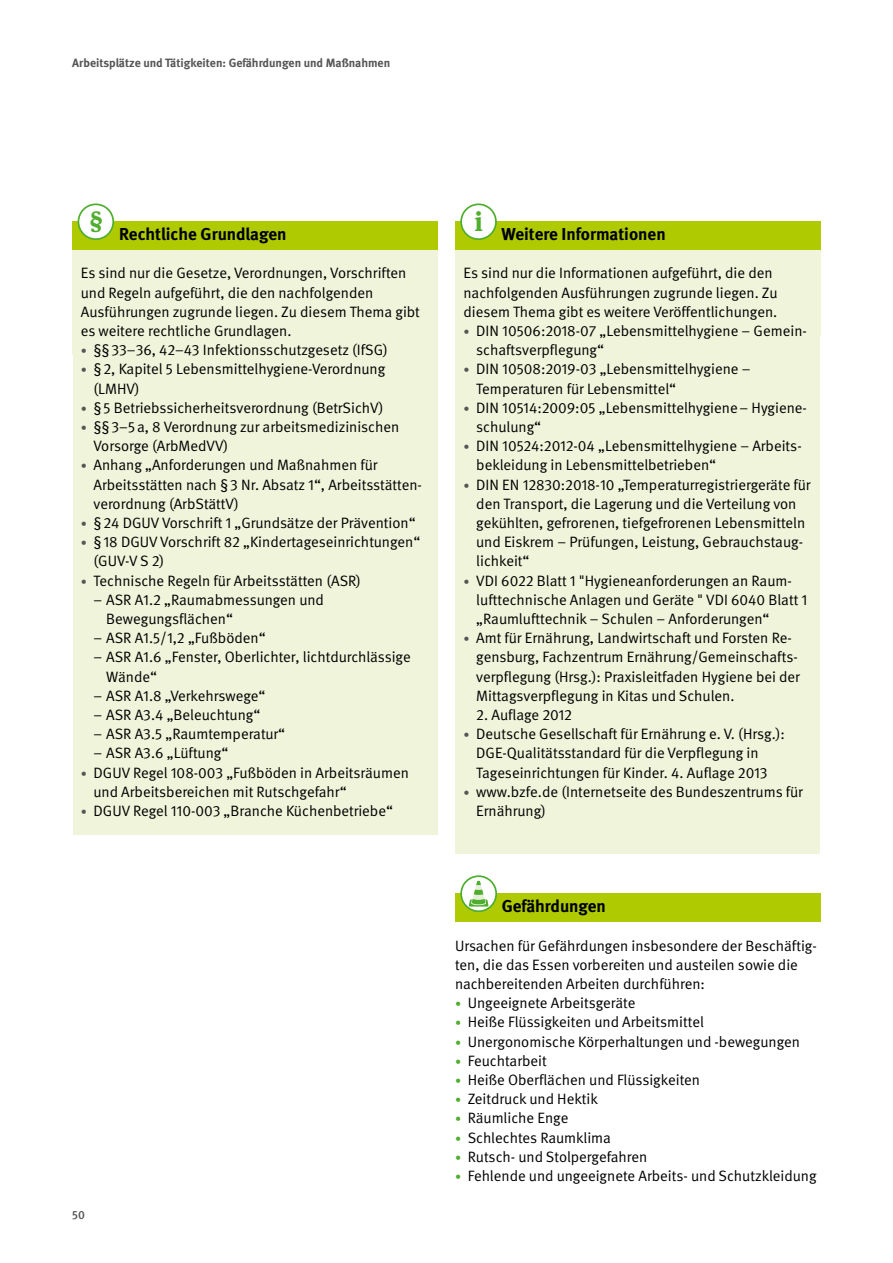
<style>
.page{position:relative;width:893px;height:1263px;background:#fff}
.page>*{position:absolute;margin:0;border:0;box-sizing:border-box;transform-origin:0 0}
.t1{font:700 27px "DGUV Meta Serif";color:#50ae2f}
.t2{font:700 24px "DGUV Meta Serif";color:#50ae2f}
.Kasten_Schattierung_STG_Titel{font:700 17.25px "DGUV Meta";color:#000}
.Kasten_Schattierung_STG_FT{font:15px/19.2px "DGUV Meta";color:#000}
.Fließtext_FT{font:15px/19.2px "DGUV Meta";color:#000}
.t3{font:700 12px "DGUV Meta";color:#565655}
.t4{font:500 12px "DGUV Meta";color:#565655}
.s1{font-size:12px;color:#565655}
.s2{font-size:12px;color:#50ae2f}
</style>
<div class="page">
<div style="left:72px;top:221px;width:366px;height:29px;background:#afca00"></div>
<div style="left:72px;top:250px;width:366px;height:105px;background:#f0f4da"></div>
<div style="left:73px;top:346px;width:364px;height:66px;background:#f0f4da"></div>
<div style="left:73px;top:404px;width:364px;height:66px;background:#f0f4da"></div>
<div style="left:73px;top:442px;width:364px;height:85px;background:#f0f4da"></div>
<div style="left:73px;top:519px;width:364px;height:66px;background:#f0f4da"></div>
<div style="left:73px;top:576px;width:364px;height:67px;background:#f0f4da"></div>
<div style="left:73px;top:634px;width:364px;height:66px;background:#f0f4da"></div>
<div style="left:73px;top:692px;width:364px;height:47px;background:#f0f4da"></div>
<div style="left:73px;top:730px;width:364px;height:47px;background:#f0f4da"></div>
<div style="left:73px;top:749px;width:364px;height:66px;background:#f0f4da"></div>
<div style="left:73px;top:788px;width:364px;height:47px;background:#f0f4da"></div>
<div style="left:78px;top:204px;width:35px;height:35px;background:#fff;border-radius:50%"></div>
<div style="left:78px;top:203px;width:36px;height:37px;border:2px solid #50ae2f;border-radius:50%"></div>
<div style="left:455px;top:221px;width:366px;height:29px;background:#afca00"></div>
<div style="left:455px;top:250px;width:366px;height:85px;background:#f0f4da"></div>
<div style="left:456px;top:308px;width:364px;height:66px;background:#f0f4da"></div>
<div style="left:456px;top:346px;width:364px;height:66px;background:#f0f4da"></div>
<div style="left:456px;top:384px;width:364px;height:67px;background:#f0f4da"></div>
<div style="left:456px;top:423px;width:364px;height:66px;background:#f0f4da"></div>
<div style="left:456px;top:461px;width:364px;height:124px;background:#f0f4da"></div>
<div style="left:456px;top:557px;width:364px;height:86px;background:#f0f4da"></div>
<div style="left:456px;top:615px;width:364px;height:124px;background:#f0f4da"></div>
<div style="left:456px;top:711px;width:364px;height:85px;background:#f0f4da"></div>
<div style="left:456px;top:768px;width:364px;height:86px;background:#f0f4da"></div>
<div style="left:455px;top:893px;width:366px;height:29px;background:#afca00"></div>
<div style="left:461px;top:204px;width:35px;height:35px;background:#fff;border-radius:50%"></div>
<div style="left:460px;top:203px;width:37px;height:37px;border:2px solid #50ae2f;border-radius:50%"></div>
<svg style="left:461px;top:876px;width:35px;height:35px"></svg>
<svg style="left:469px;top:881px;width:20px;height:25px"></svg>
<div style="left:460px;top:875px;width:37px;height:37px;border:2px solid #50ae2f;border-radius:50%"></div>
<p class="t3" style="left:72px;top:56px;width:319px">Arbeitsplätze und Tätigkeiten: Gefährdungen und Maßnahmen</p>
<h2 class="t2" style="left:90px;top:206px;width:15px">§</h2>
<h3 class="Kasten_Schattierung_STG_Titel" style="left:119px;top:224px;width:169px">Rechtliche Grundlagen</h3>
<p class="Kasten_Schattierung_STG_FT" style="left:81px;top:264px;width:341px">Es sind nur die Gesetze, Verordnungen, Vorschriften und Regeln aufgeführt, die den nachfolgenden Ausführungen zugrunde liegen. Zu diesem Thema gibt es weitere rechtliche Grundlagen.</p>
<p class="Kasten_Schattierung_STG_FT" style="left:81px;top:341px;width:309px"><span class="s1">•</span> §§33–36, 42–43 Infektionsschutzgesetz (IfSG)</p>
<p class="Kasten_Schattierung_STG_FT" style="left:94px;top:360px;width:293px;text-indent:-13px"><span class="s1">•</span> §2, Kapitel 5 Lebensmittelhygiene-Verordnung (LMHV)</p>
<p class="Kasten_Schattierung_STG_FT" style="left:81px;top:398px;width:304px"><span class="s1">•</span> §5 Betriebssicherheitsverordnung (BetrSichV)</p>
<p class="Kasten_Schattierung_STG_FT" style="left:94px;top:418px;width:307px;text-indent:-13px"><span class="s1">•</span> §§3–5a, 8 Verordnung zur arbeitsmedizinischen<br>Vorsorge (ArbMedVV)</p>
<p class="Kasten_Schattierung_STG_FT" style="left:94px;top:456px;width:330px;text-indent:-13px"><span class="s1">•</span> Anhang „Anforderungen und Maßnahmen für<br>Arbeitsstätten nach §3 Nr. Absatz 1“, Arbeitsstätten&shy;verordnung (ArbStättV)</p>
<p class="Kasten_Schattierung_STG_FT" style="left:81px;top:514px;width:336px"><span class="s1">•</span> §24 DGUV Vorschrift 1 „Grundsätze der Prävention“</p>
<p class="Kasten_Schattierung_STG_FT" style="left:94px;top:533px;width:328px;text-indent:-13px"><span class="s1">•</span> §18 DGUV Vorschrift 82 „Kindertageseinrichtungen“ (GUV-V S 2)</p>
<p class="Kasten_Schattierung_STG_FT" style="left:81px;top:571px;width:282px"><span class="s1">•</span> Technische Regeln für Arbeitsstätten (ASR)</p>
<p class="Kasten_Schattierung_STG_FT" style="left:106px;top:590px;width:219px;text-indent:-13px">– ASR A1.2 „Raumabmessungen und<br>Bewegungsflächen“</p>
<p class="Kasten_Schattierung_STG_FT" style="left:94px;top:629px;width:173px">– ASR A1.5/1,2 „Fußböden“</p>
<p class="Kasten_Schattierung_STG_FT" style="left:106px;top:648px;width:306px;text-indent:-13px">– ASR A1.6 „Fenster, Oberlichter, lichtdurchlässige<br>Wände“</p>
<p class="Kasten_Schattierung_STG_FT" style="left:94px;top:686px;width:173px">– ASR A1.8 „Verkehrswege“</p>
<p class="Kasten_Schattierung_STG_FT" style="left:94px;top:706px;width:168px">– ASR A3.4 „Beleuchtung“</p>
<p class="Kasten_Schattierung_STG_FT" style="left:94px;top:725px;width:193px">– ASR A3.5 „Raumtemperatur“</p>
<p class="Kasten_Schattierung_STG_FT" style="left:94px;top:744px;width:136px">– ASR A3.6 „Lüftung“</p>
<p class="Kasten_Schattierung_STG_FT" style="left:94px;top:763px;width:317px;text-indent:-13px"><span class="s1">•</span> DGUV Regel 108-003 „Fußböden in Arbeitsräumen und Arbeitsbereichen mit Rutschgefahr“</p>
<p class="Kasten_Schattierung_STG_FT" style="left:81px;top:802px;width:314px"><span class="s1">•</span> DGUV Regel 110-003 „Branche Küchenbetriebe“</p>
<p class="t4" style="left:72px;top:1208px;width:14px">50</p>
<h1 class="t1" style="left:474px;top:205px;width:10px">i</h1>
<h3 class="Kasten_Schattierung_STG_Titel" style="left:502px;top:224px;width:166px">Weitere Informationen</h3>
<p class="Kasten_Schattierung_STG_FT" style="left:463px;top:264px;width:316px">Es sind nur die Informationen aufgeführt, die den nachfolgenden Ausführungen zugrunde liegen. Zu diesem Thema gibt es weitere Veröffentlichungen.</p>
<p class="Kasten_Schattierung_STG_FT" style="left:476px;top:322px;width:332px;text-indent:-13px"><span class="s1">•</span> DIN 10506:2018-07 „Lebensmittelhygiene – Gemein&shy;schaftsverpflegung“</p>
<p class="Kasten_Schattierung_STG_FT" style="left:476px;top:360px;width:276px;text-indent:-13px"><span class="s1">•</span> DIN 10508:2019-03 „Lebensmittelhygiene –<br>Temperaturen für Lebensmittel“</p>
<p class="Kasten_Schattierung_STG_FT" style="left:476px;top:398px;width:332px;text-indent:-13px"><span class="s1">•</span> DIN 10514:2009:05 „Lebensmittelhygiene– Hygiene&shy;schulung“</p>
<p class="Kasten_Schattierung_STG_FT" style="left:476px;top:437px;width:327px;text-indent:-13px"><span class="s1">•</span> DIN 10524:2012-04 „Lebensmittelhygiene – Arbeits&shy;bekleidung in Lebensmittelbetrieben“</p>
<p class="Kasten_Schattierung_STG_FT" style="left:476px;top:475px;width:336px;text-indent:-13px"><span class="s1">•</span> DIN EN 12830:2018-10 „Temperaturregistriergeräte für den Transport, die Lagerung und die Verteilung von gekühlten, gefrorenen, tiefgefrorenen Lebensmitteln und Eiskrem – Prüfungen, Leistung, Gebrauchstaug&shy;lichkeit“</p>
<p class="Kasten_Schattierung_STG_FT" style="left:476px;top:571px;width:332px;text-indent:-13px"><span class="s1">•</span> VDI 6022 Blatt 1 "Hygieneanforderungen an Raum&shy;lufttechnische Anlagen und Geräte " VDI 6040 Blatt 1 „Raumlufttechnik – Schulen – Anforderungen“</p>
<p class="Kasten_Schattierung_STG_FT" style="left:476px;top:629px;width:325px;text-indent:-13px"><span class="s1">•</span> Amt für Ernährung, Landwirtschaft und Forsten Re&shy;gensburg, Fachzentrum Ernährung/Gemeinschafts&shy;verpflegung (Hrsg.): Praxisleitfaden Hygiene bei der Mittagsverpflegung in Kitas und Schulen.</p>
<p class="Kasten_Schattierung_STG_FT" style="left:476px;top:706px;width:97px">2. Auflage 2012</p>
<p class="Kasten_Schattierung_STG_FT" style="left:476px;top:725px;width:310px;text-indent:-13px"><span class="s1">•</span> Deutsche Gesellschaft für Ernährung e. V. (Hrsg.):<br>DGE-Qualitätsstandard für die Verpflegung in<br>Tageseinrichtungen für Kinder. 4. Auflage 2013</p>
<p class="Kasten_Schattierung_STG_FT" style="left:476px;top:782px;width:328px;text-indent:-13px"><span class="s1">•</span> www.bzfe.de (Internetseite des Bundeszentrums für<br>Ernährung)</p>
<h3 class="Kasten_Schattierung_STG_Titel" style="left:502px;top:896px;width:106px">Gefährdungen</h3>
<p class="Fließtext_FT" style="left:455px;top:936px;width:363px">Ursachen für Gefährdungen insbesondere der Beschäftig&shy;ten, die das Essen vorbereiten und austeilen sowie die nachbereitenden Arbeiten durchführen:</p>
<p class="Kasten_Schattierung_STG_FT" style="left:455px;top:994px;width:182px"><span class="s2">•</span> Ungeeignete Arbeitsgeräte</p>
<p class="Kasten_Schattierung_STG_FT" style="left:455px;top:1013px;width:250px"><span class="s2">•</span> Heiße Flüssigkeiten und Arbeitsmittel</p>
<p class="Kasten_Schattierung_STG_FT" style="left:455px;top:1032px;width:346px"><span class="s2">•</span> Unergonomische Körperhaltungen und -bewegungen</p>
<p class="Kasten_Schattierung_STG_FT" style="left:455px;top:1051px;width:93px"><span class="s2">•</span> Feuchtarbeit</p>
<p class="Kasten_Schattierung_STG_FT" style="left:455px;top:1070px;width:247px"><span class="s2">•</span> Heiße Oberflächen und Flüssigkeiten</p>
<p class="Kasten_Schattierung_STG_FT" style="left:455px;top:1090px;width:145px"><span class="s2">•</span> Zeitdruck und Hektik</p>
<p class="Kasten_Schattierung_STG_FT" style="left:455px;top:1109px;width:115px"><span class="s2">•</span> Räumliche Enge</p>
<p class="Kasten_Schattierung_STG_FT" style="left:455px;top:1128px;width:157px"><span class="s2">•</span> Schlechtes Raumklima</p>
<p class="Kasten_Schattierung_STG_FT" style="left:455px;top:1147px;width:194px"><span class="s2">•</span> Rutsch- und Stolpergefahren</p>
<p class="Kasten_Schattierung_STG_FT" style="left:455px;top:1166px;width:363px"><span class="s2">•</span> Fehlende und ungeeignete Arbeits- und Schutzkleidung</p>
</div>
